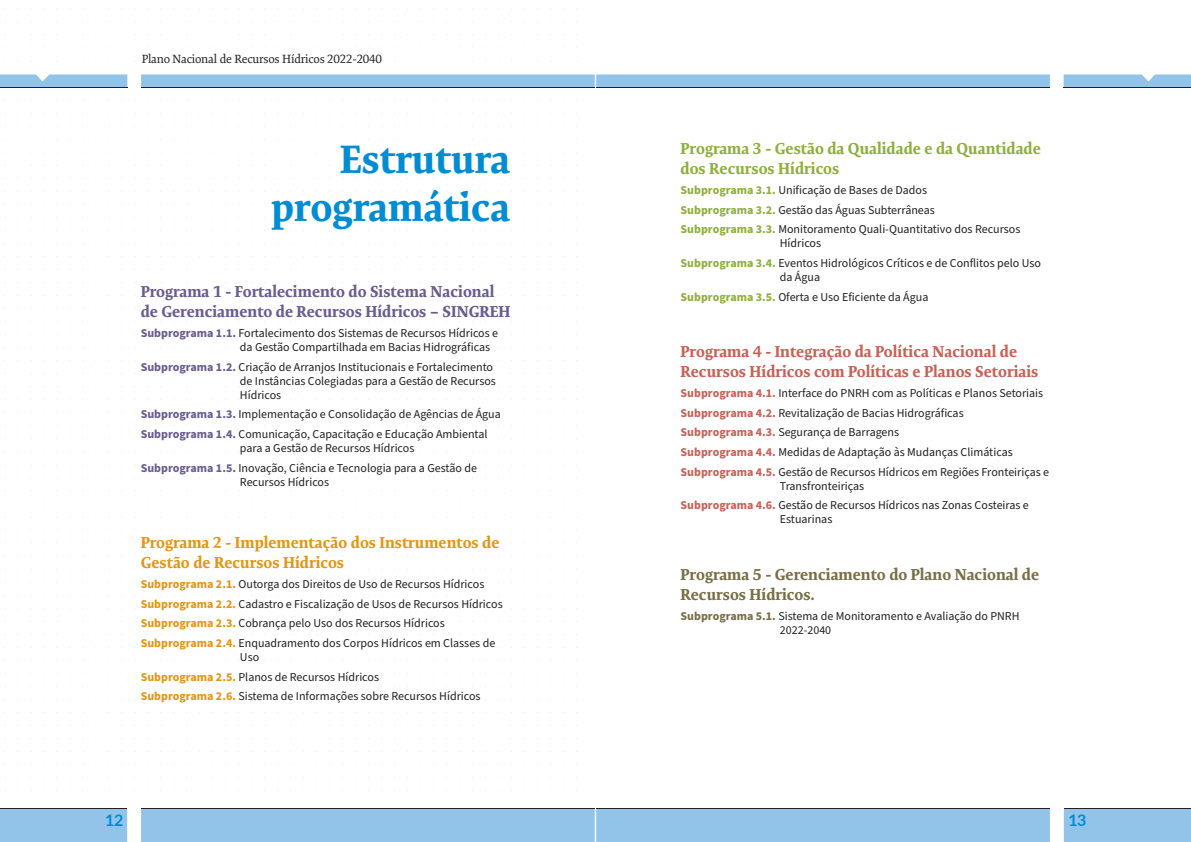
<style>
.page{position:relative;width:1191px;height:842px;background:#fff}
.page>*{position:absolute;margin:0;border:0;box-sizing:border-box;transform-origin:0 0}
.t1{font:700 40px/48px "Expo Serif Pro";color:#008cd2;text-align:right}
.t2{font:700 16px/20px "Expo Serif Pro";color:#c56257}
.t3{font:700 16px/20px "Expo Serif Pro";color:#6a5c8e}
.t4{font:700 16px/20px "Expo Serif Pro";color:#e29616}
.t5{font:700 16px/20px "Expo Serif Pro";color:#8faf3e}
.t6{font:700 16px/20px "Expo Serif Pro";color:#786f46}
.t7{font:700 16px "Lato";color:#008cd2}
.t8{font:12px/14px "Source Sans Pro";color:#231f20}
.t9{font:12px "Expo Serif Pro";letter-spacing:-.02em;color:#231f20}
.s1{font-weight:700;color:#6a5c8e}
.s2{font-weight:700;color:#e29616}
.s3{font-weight:700;color:#8faf3e}
.s4{font-weight:700;color:#c56257}
.s5{font-weight:700;color:#786f46}
</style>
<div class="page">
<div style="left:141px;top:809px;width:454px;height:33px;background:#92c3e9"></div>
<hr style="left:141px;top:808px;width:454px;height:1px;background:#231f20">
<div style="left:0;top:809px;width:127px;height:33px;background:#92c3e9"></div>
<hr style="left:0;top:808px;width:127px;height:1px;background:#231f20">
<svg style="left:0;top:74px;width:127px;height:13px;background:#99c6ea"></svg>
<hr style="left:0;top:87px;width:127px;height:1px;background:#231f20">
<svg style="left:141px;top:74px;width:454px;height:13px;background:#96c5e9"></svg>
<hr style="left:141px;top:87px;width:454px;height:1px;background:#231f20">
<div style="left:596px;top:809px;width:454px;height:33px;background:#92c3e9"></div>
<hr style="left:596px;top:808px;width:454px;height:1px;background:#231f20">
<div style="left:1063px;top:809px;width:128px;height:33px;background:#92c3e9"></div>
<hr style="left:1063px;top:808px;width:128px;height:1px;background:#231f20">
<svg style="left:1063px;top:74px;width:128px;height:13px;background:#99c7ea"></svg>
<hr style="left:1063px;top:87px;width:128px;height:1px;background:#231f20">
<svg style="left:596px;top:74px;width:454px;height:13px;background:#96c5e9"></svg>
<hr style="left:596px;top:87px;width:454px;height:1px;background:#231f20">
<p class="t9" style="left:142px;top:52px;width:242px">Plano Nacional de Recursos Hídricos 2022-2040</p>
<p class="t1" style="left:271px;top:135px;width:240px">Estrutura programática</p>
<p class="t3" style="left:141px;top:282px;width:371px">Programa 1 - Fortalecimento do Sistema Nacional de Gerenciamento de Recursos Hídricos – SINGREH</p>
<p class="t8" style="left:240px;top:326px;width:260px;text-indent:-99px"><span class="s1">Subprograma 1.1.</span> Fortalecimento dos Sistemas de Recursos Hídricos e da Gestão Compartilhada em Bacias Hidrográficas</p>
<p class="t8" style="left:240px;top:360px;width:257px;text-indent:-99px"><span class="s1">Subprograma 1.2.</span> Criação de Arranjos Institucionais e Fortalecimento de Instâncias Colegiadas para a Gestão de Recursos<br>Hídricos</p>
<p class="t8" style="left:141px;top:408px;width:362px"><span class="s1">Subprograma 1.3.</span> Implementação e Consolidação de Agências de Água</p>
<p class="t8" style="left:240px;top:427px;width:249px;text-indent:-99px"><span class="s1">Subprograma 1.4.</span> Comunicação, Capacitação e Educação Ambiental para a Gestão de Recursos Hídricos</p>
<p class="t8" style="left:240px;top:461px;width:238px;text-indent:-99px"><span class="s1">Subprograma 1.5.</span> Inovação, Ciência e Tecnologia para a Gestão de<br>Recursos Hídricos</p>
<p class="t4" style="left:141px;top:533px;width:360px">Programa 2 - Implementação dos Instrumentos de<br>Gestão de Recursos Hídricos</p>
<p class="t8" style="left:141px;top:577px;width:345px"><span class="s2">Subprograma 2.1.</span> Outorga dos Direitos de Uso de Recursos Hídricos</p>
<p class="t8" style="left:141px;top:597px;width:363px"><span class="s2">Subprograma 2.2.</span> Cadastro e Fiscalização de Usos de Recursos Hídricos</p>
<p class="t8" style="left:141px;top:617px;width:305px"><span class="s2">Subprograma 2.3.</span> Cobrança pelo Uso dos Recursos Hídricos</p>
<p class="t8" style="left:240px;top:636px;width:257px;text-indent:-99px"><span class="s2">Subprograma 2.4.</span> Enquadramento dos Corpos Hídricos em Classes de<br>Uso</p>
<p class="t8" style="left:141px;top:670px;width:240px"><span class="s2">Subprograma 2.5.</span> Planos de Recursos Hídricos</p>
<p class="t8" style="left:141px;top:690px;width:341px"><span class="s2">Subprograma 2.6.</span> Sistema de Informações sobre Recursos Hídricos</p>
<p class="t5" style="left:680px;top:139px;width:362px">Programa 3 - Gestão da Qualidade e da Quantidade dos Recursos Hídricos</p>
<p class="t8" style="left:680px;top:183px;width:248px"><span class="s3">Subprograma 3.1.</span> Unificação de Bases de Dados</p>
<p class="t8" style="left:680px;top:203px;width:256px"><span class="s3">Subprograma 3.2.</span> Gestão das Águas Subterrâneas</p>
<p class="t8" style="left:780px;top:223px;width:242px;text-indent:-99px"><span class="s3">Subprograma 3.3.</span> Monitoramento Quali-Quantitativo dos Recursos<br>Hídricos</p>
<p class="t8" style="left:780px;top:256px;width:263px;text-indent:-99px"><span class="s3">Subprograma 3.4.</span> Eventos Hidrológicos Críticos e de Conflitos pelo Uso da Água</p>
<p class="t8" style="left:680px;top:290px;width:249px"><span class="s3">Subprograma 3.5.</span> Oferta e Uso Eficiente da Água</p>
<p class="t2" style="left:680px;top:342px;width:359px">Programa 4 - Integração da Política Nacional de<br>Recursos Hídricos com Políticas e Planos Setoriais</p>
<p class="t8" style="left:680px;top:386px;width:364px"><span class="s4">Subprograma 4.1.</span> Interface do PNRH com as Políticas e Planos Setoriais</p>
<p class="t8" style="left:680px;top:406px;width:285px"><span class="s4">Subprograma 4.2.</span> Revitalização de Bacias Hidrográficas</p>
<p class="t8" style="left:680px;top:426px;width:220px"><span class="s4">Subprograma 4.3.</span> Segurança de Barragens</p>
<p class="t8" style="left:680px;top:445px;width:334px"><span class="s4">Subprograma 4.4.</span> Medidas de Adaptação às Mudanças Climáticas</p>
<p class="t8" style="left:780px;top:465px;width:271px;text-indent:-99px"><span class="s4">Subprograma 4.5.</span> Gestão de Recursos Hídricos em Regiões Fronteiriças e<br>Transfronteiriças</p>
<p class="t8" style="left:780px;top:499px;width:251px;text-indent:-99px"><span class="s4">Subprograma 4.6.</span> Gestão de Recursos Hídricos nas Zonas Costeiras e<br>Estuarinas</p>
<p class="t6" style="left:680px;top:564px;width:360px">Programa 5 - Gerenciamento do Plano Nacional de<br>Recursos Hídricos.</p>
<p class="t8" style="left:780px;top:609px;width:241px;text-indent:-99px"><span class="s5">Subprograma 5.1.</span> Sistema de Monitoramento e Avaliação do PNRH<br>2022-2040</p>
<h2 class="t7" style="left:105px;top:808px;width:20px">12</h2>
<h2 class="t7" style="left:1068px;top:808px;width:20px">13</h2>
</div>
